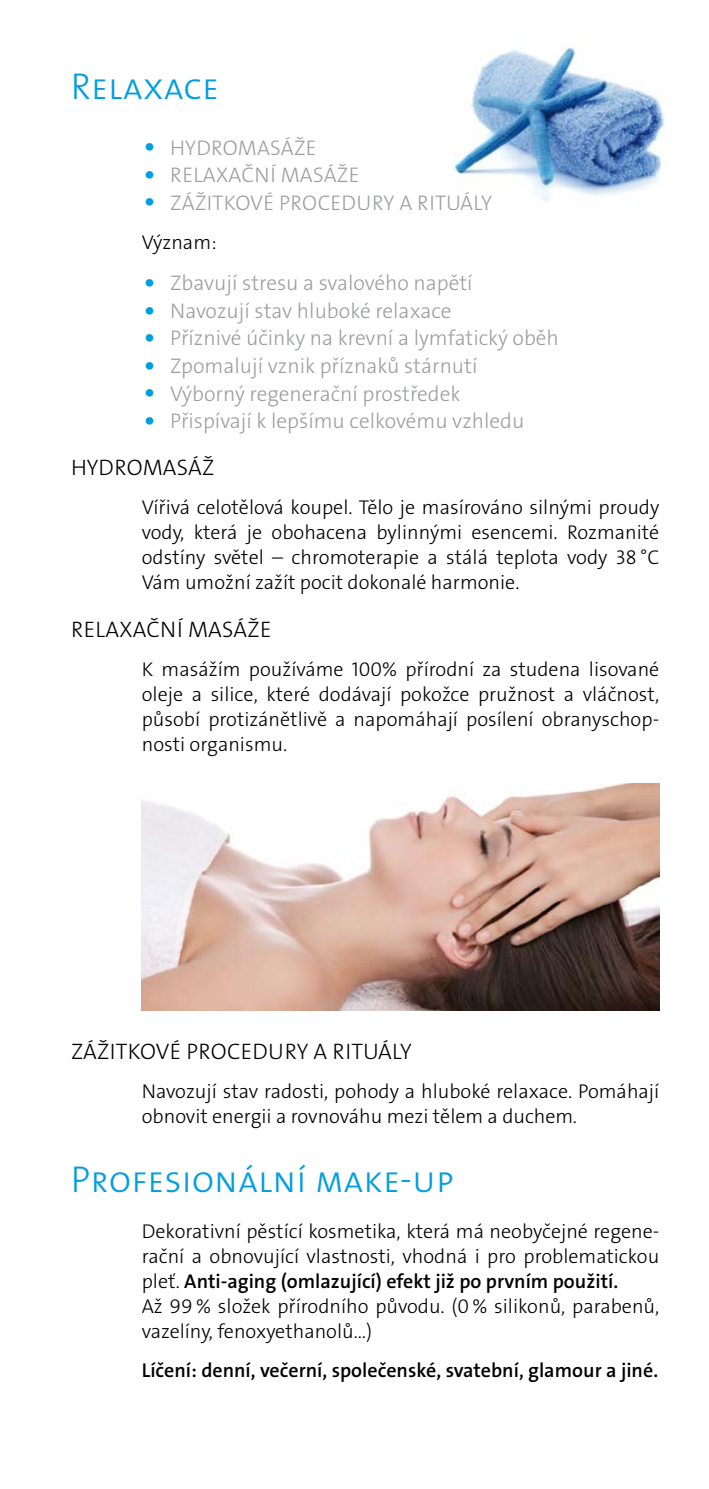
<style>
.page{position:relative;width:709px;height:1489px;background:#fff}
.page>*{position:absolute;margin:0;border:0;box-sizing:border-box;transform-origin:0 0}
.nadpis_1{font:37.5px "The Sans LP3 Lig";color:#009ee0}
.nadpis_2{font:22.5px "The Sans LP3 Lig";letter-spacing:.015em;color:#000}
.t1{font:21.25px "The Sans LP3 Lig";color:#9c9e9f}
.text{font:20px/25px "The Sans LP3 Lig";color:#000;text-align:justify}
.text_tucne{font:20px "The Sans LP6 Se Bld";color:#000}
.s1{font-size:37.5px;color:#009ee0}
.s2{font-family:"The Sans LP6 Se Bld"}
</style>
<div class="page">
<img style="left:142px;top:783px;width:517px;height:227px">
<img style="left:454px;top:47px;width:211px;height:154px">
<p class="nadpis_1" style="left:71px;top:62px;width:150px">Relaxace</p>
<p class="t1" style="left:142px;top:134px;width:176px"><span class="s1">•</span> HYDROMASÁŽE</p>
<p class="t1" style="left:142px;top:161px;width:219px"><span class="s1">•</span> RELAXAČNÍ MASÁŽE</p>
<p class="t1" style="left:142px;top:189px;width:352px"><span class="s1">•</span> ZÁŽITKOVÉ PROCEDURY A RITUÁLY</p>
<p class="text" style="left:142px;top:230px;width:76px">Význam:</p>
<p class="t1" style="left:142px;top:269px;width:332px"><span class="s1">•</span> Zbavují stresu a svalového napětí</p>
<p class="t1" style="left:142px;top:297px;width:311px"><span class="s1">•</span> Navozují stav hluboké relaxace</p>
<p class="t1" style="left:142px;top:324px;width:418px"><span class="s1">•</span> Příznivé účinky na krevní a lymfatický oběh</p>
<p class="t1" style="left:142px;top:352px;width:337px"><span class="s1">•</span> Zpomalují vznik příznaků stárnutí</p>
<p class="t1" style="left:142px;top:379px;width:320px"><span class="s1">•</span> Výborný regenerační prostředek</p>
<p class="t1" style="left:142px;top:407px;width:384px"><span class="s1">•</span> Přispívají k lepšímu celkovému vzhledu</p>
<p class="nadpis_2" style="left:71px;top:453px;width:145px">HYDROMASÁŽ</p>
<p class="text" style="left:142px;top:495px;width:519px">Vířivá celotělová koupel. Tělo je masírováno silnými proudy vody, která je obohacena bylinnými esencemi. Rozmanité odstíny světel – chromoterapie a stálá teplota vody 38 °C Vám umožní zažít pocit dokonalé harmonie.</p>
<p class="nadpis_2" style="left:71px;top:614px;width:202px">RELAXAČNÍ MASÁŽE</p>
<p class="text" style="left:142px;top:656px;width:519px">K masážím používáme 100% přírodní za studena lisované oleje a silice, které dodávají pokožce pružnost a vláčnost, působí protizánětlivě a napomáhají posílení obranyschop&shy;nosti organismu.</p>
<p class="nadpis_2" style="left:71px;top:1036px;width:342px">ZÁŽITKOVÉ PROCEDURY A RITUÁLY</p>
<p class="text" style="left:142px;top:1078px;width:519px">Navozují stav radosti, pohody a hluboké relaxace. Pomáhají obnovit energii a rovnováhu mezi tělem a duchem.</p>
<p class="nadpis_1" style="left:71px;top:1154px;width:384px">Profesionální make-up</p>
<p class="text" style="left:142px;top:1218px;width:519px">Dekorativní pěstící kosmetika, která má neobyčejné regene&shy;rační a obnovující vlastnosti, vhodná i pro problematickou pleť. <span class="s2">Anti-aging (omlazující) efekt již po prvním použití.</span></p>
<p class="text" style="left:142px;top:1293px;width:519px">Až 99 % složek přírodního původu. (0 % silikonů, parabenů, vazelíny, fenoxyethanolů…)</p>
<p class="text_tucne" style="left:142px;top:1357px;width:518px">Líčení: denní, večerní, společenské, svatební, glamour a jiné.</p>
</div>
